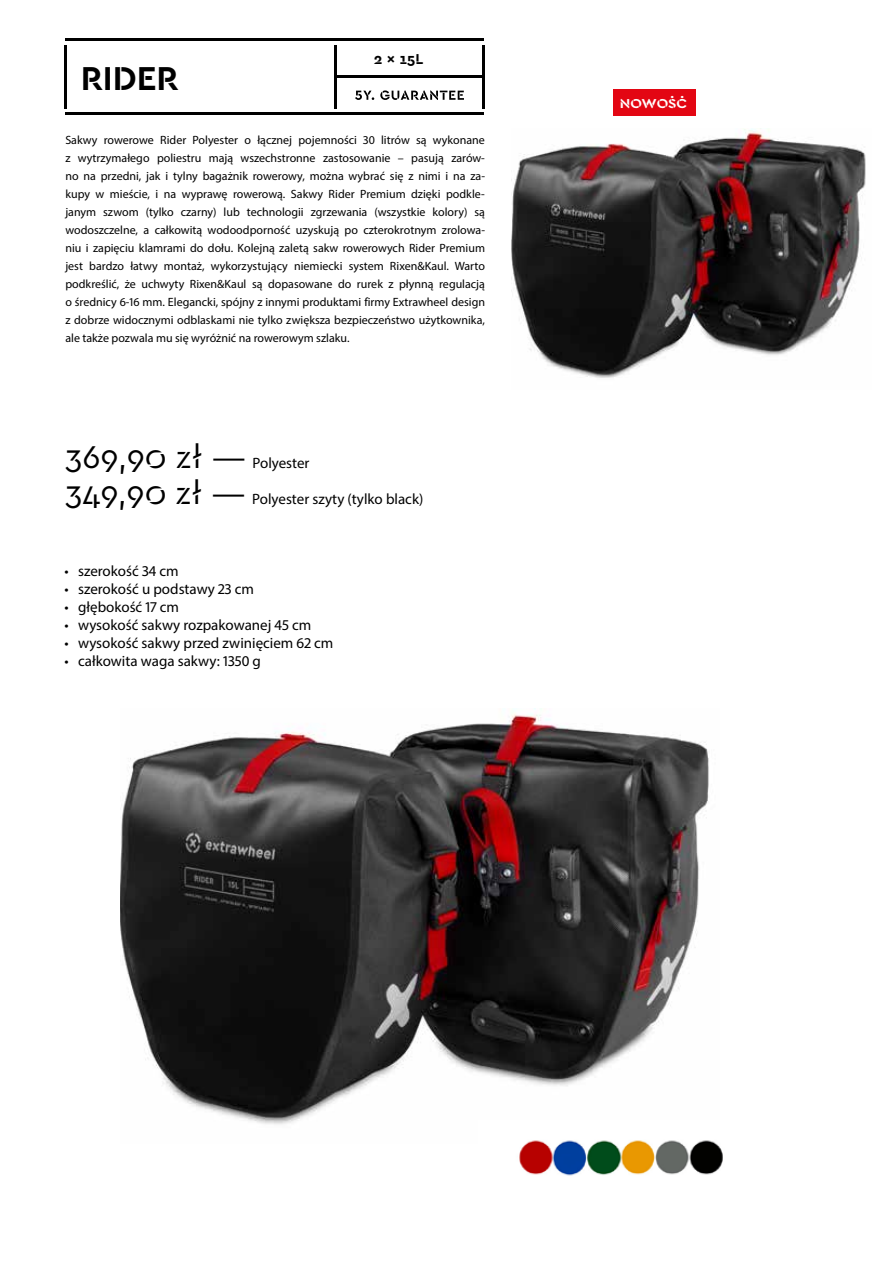
<style>
.page{position:relative;width:893px;height:1263px;background:#fff}
.page>*{position:absolute;margin:0;border:0;box-sizing:border-box;transform-origin:0 0}
.t1{font:700 34.65px "Cera Stencil PRO Trial";color:#000}
.t2{font:15px "Myriad Pro";color:#000}
.t3{font:700 15px "Cera Stencil PRO Trial";color:#000}
.t4{font:700 13.5px "Cera Stencil PRO Trial";color:#fff;scale:1.1 1}
.t5{font:12px/18px "Myriad Pro";color:#000;text-align:justify}
.s1{font-family:"Cera Stencil PRO Trial";font-size:33px}
.s2{font-size:33px}
</style>
<div class="page">
<hr style="left:66px;top:113px;width:418px;height:2px;background:#000">
<hr style="left:65px;top:45px;width:2px;height:63px;background:#000">
<hr style="left:66px;top:38px;width:418px;height:2px;background:#000">
<hr style="left:336px;top:75px;width:148px;height:3px;background:#000">
<hr style="left:335px;top:45px;width:2px;height:63px;background:#000">
<hr style="left:483px;top:45px;width:2px;height:63px;background:#000">
<svg style="left:355px;top:90px;width:109px;height:10px"></svg>
<div style="left:613px;top:89px;width:83px;height:26px;background:#e30613"></div>
<img style="left:120px;top:708px;width:589px;height:417px">
<img style="left:512px;top:129px;width:354px;height:249px">
<img style="left:478px;top:1120px;width:245px;height:56px">
<h1 class="t1" style="left:81px;top:56px;width:100px">RIDER</h1>
<p class="t3" style="left:374px;top:50px;width:51px">2 x 15L</p>
<p class="t5" style="left:65px;top:131px;width:421px">Sakwy rowerowe Rider Polyester o łącznej pojemności 30 litrów są wykonane z wytrzymałego poliestru mają wszechstronne zastosowanie – pasują zarów&shy;no na przedni, jak i tylny bagażnik rowerowy, można wybrać się z nimi i na za&shy;kupy w mieście, i na wyprawę rowerową. Sakwy Rider Premium dzięki podkle&shy;janym szwom (tylko czarny) lub technologii zgrzewania (wszystkie kolory) są wodoszczelne, a całkowitą wodoodporność uzyskują po czterokrotnym zrolowa&shy;niu i zapięciu klamrami do dołu. Kolejną zaletą sakw rowerowych Rider Premium jest bardzo łatwy montaż, wykorzystujący niemiecki system Rixen&amp;Kaul. Warto podkreślić, że uchwyty Rixen&amp;Kaul są dopasowane do rurek z płynną regulacją o średnicy 6-16 mm. Elegancki, spójny z innymi produktami firmy Extrawheel design z dobrze widocznymi odblaskami nie tylko zwiększa bezpieczeństwo użytkownika, ale także pozwala mu się wyróżnić na rowerowym szlaku.</p>
<p class="t2" style="left:65px;top:454px;width:246px"><span class="s1">369,90 zł</span> <span class="s2">—</span> Polyester</p>
<p class="t2" style="left:65px;top:490px;width:359px"><span class="s1">349,90 zł</span> <span class="s2">—</span> Polyester szyty (tylko black)</p>
<p class="t2" style="left:65px;top:562px;width:116px">• szerokość 34 cm</p>
<p class="t2" style="left:65px;top:580px;width:191px">• szerokość u podstawy 23 cm</p>
<p class="t2" style="left:65px;top:598px;width:116px">• głębokość 17 cm</p>
<p class="t2" style="left:65px;top:616px;width:248px">• wysokość sakwy rozpakowanej 45 cm</p>
<p class="t2" style="left:65px;top:634px;width:270px">• wysokość sakwy przed zwinięciem 62 cm</p>
<p class="t2" style="left:65px;top:652px;width:198px">• całkowita waga sakwy: 1350 g</p>
<p class="t4" style="left:620px;top:95px;width:63px">NOWOŚĆ</p>
</div>
